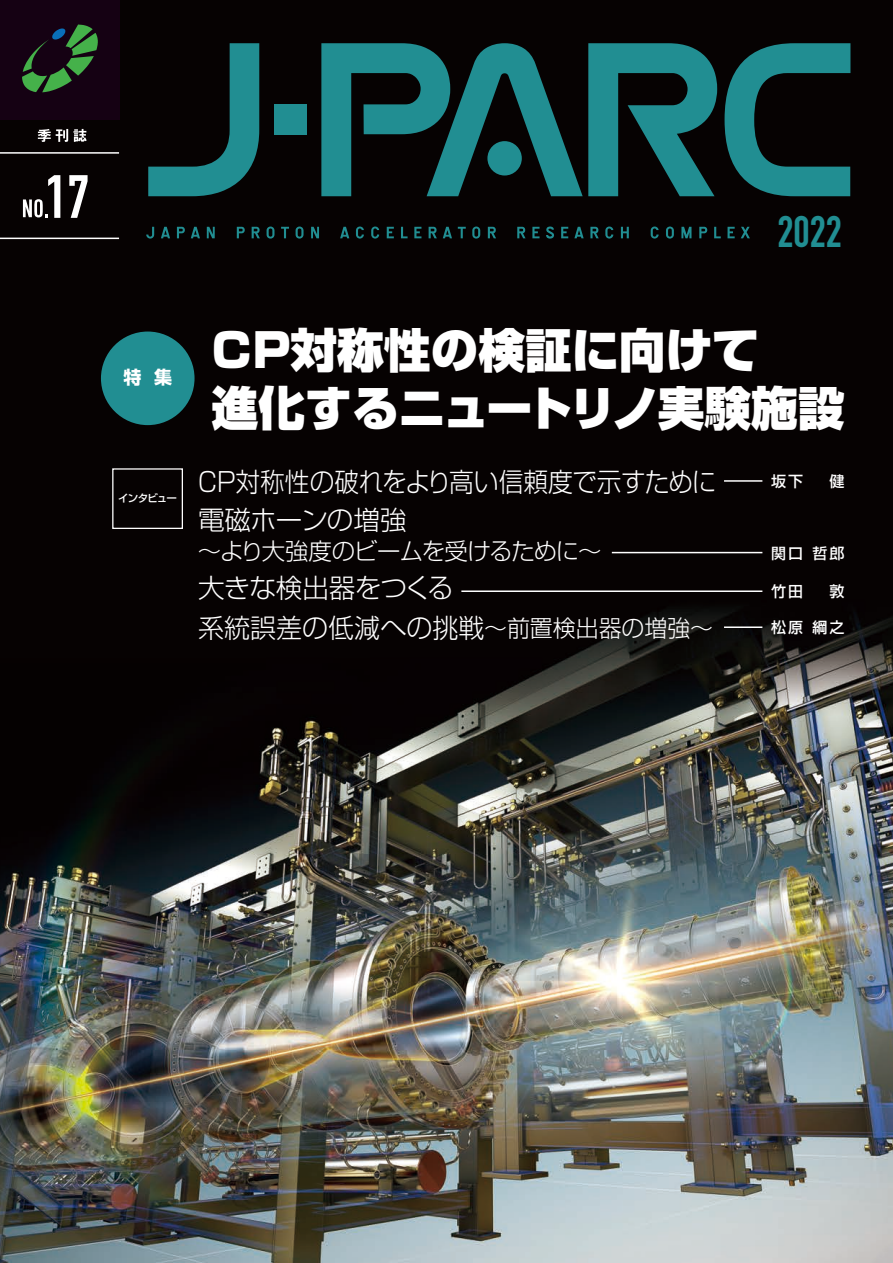
<style>
.page{position:relative;width:893px;height:1263px;background:#fff}
.page>*{position:absolute;margin:0;border:0;box-sizing:border-box;transform-origin:0 0}
.t1{font:700 60px "DIN Condensed";color:#fff}
.t2{font:900 46.8px/58.5px "Shin Go Pro";color:#fff}
.t3{font:700 43.5px "DIN Condensed";color:#218e92}
.t4{font:300 26.55px "Shin Go Pro";color:#fff;scale:.93 1}
.t5{font:300 26.55px "Shin Go Pro";color:#fff}
.t6{font:300 26.55px "Shin Go Pro";letter-spacing:-.03em;color:#fff}
.t7{font:300 26.55px "Shin Go Pro";letter-spacing:-.035em;color:#fff}
.t8{font:300 23.4px "Shin Go Pro";letter-spacing:-.035em;color:#fff}
.t9{font:700 18px "Shin Go Pro";color:#fff}
.t10{font:500 15px "Shin Go Pro";letter-spacing:.14em;color:#fff}
.t11{font:500 10.5px "Shin Go Pro";letter-spacing:-.085em;color:#fff}
.s1{font-size:23.4px}
</style>
<div class="page">
<img style="left:0;top:0;width:893px;height:1263px">
<div style="left:0;top:0;width:119px;height:119px;background:#150113"></div>
<svg style="left:148px;top:43px;width:111px;height:153px;background:#103637"></svg>
<div style="left:274px;top:104px;width:33px;height:30px;background:#218e92"></div>
<svg style="left:321px;top:43px;width:396px;height:153px;background:#144c4e"></svg>
<svg style="left:725px;top:43px;width:125px;height:153px;background:#124345"></svg>
<div style="left:487px;top:141px;width:35px;height:34px;background:#218e92;border-radius:50%"></div>
<svg style="left:22px;top:25px;width:76px;height:67px"></svg>
<svg style="left:23px;top:199px;width:25px;height:18px"></svg>
<hr style="left:0;top:152px;width:119px;height:2px;background:#fff">
<hr style="left:0;top:238px;width:119px;height:1px;background:#fff">
<svg style="left:146px;top:227px;width:8px;height:12px"></svg>
<svg style="left:161px;top:227px;width:9px;height:11px"></svg>
<svg style="left:177px;top:227px;width:8px;height:11px"></svg>
<svg style="left:191px;top:227px;width:9px;height:11px"></svg>
<svg style="left:207px;top:227px;width:8px;height:11px"></svg>
<svg style="left:237px;top:227px;width:8px;height:11px"></svg>
<svg style="left:252px;top:227px;width:8px;height:11px"></svg>
<svg style="left:267px;top:227px;width:7px;height:12px"></svg>
<svg style="left:281px;top:227px;width:8px;height:11px"></svg>
<svg style="left:296px;top:227px;width:8px;height:12px"></svg>
<svg style="left:311px;top:227px;width:8px;height:11px"></svg>
<svg style="left:340px;top:227px;width:9px;height:11px"></svg>
<svg style="left:356px;top:227px;width:8px;height:12px"></svg>
<svg style="left:371px;top:227px;width:8px;height:12px"></svg>
<svg style="left:387px;top:227px;width:7px;height:11px"></svg>
<svg style="left:401px;top:227px;width:7px;height:11px"></svg>
<svg style="left:414px;top:227px;width:7px;height:11px"></svg>
<svg style="left:429px;top:227px;width:8px;height:11px"></svg>
<svg style="left:443px;top:227px;width:9px;height:11px"></svg>
<svg style="left:458px;top:227px;width:8px;height:11px"></svg>
<svg style="left:472px;top:227px;width:8px;height:12px"></svg>
<svg style="left:488px;top:227px;width:8px;height:11px"></svg>
<svg style="left:517px;top:227px;width:8px;height:11px"></svg>
<svg style="left:532px;top:227px;width:7px;height:11px"></svg>
<svg style="left:546px;top:227px;width:8px;height:12px"></svg>
<svg style="left:561px;top:227px;width:7px;height:11px"></svg>
<svg style="left:574px;top:227px;width:10px;height:11px"></svg>
<svg style="left:590px;top:227px;width:9px;height:11px"></svg>
<svg style="left:605px;top:227px;width:8px;height:12px"></svg>
<svg style="left:621px;top:227px;width:8px;height:11px"></svg>
<svg style="left:651px;top:227px;width:8px;height:12px"></svg>
<svg style="left:666px;top:227px;width:8px;height:12px"></svg>
<svg style="left:681px;top:227px;width:10px;height:11px"></svg>
<svg style="left:699px;top:227px;width:8px;height:11px"></svg>
<svg style="left:714px;top:227px;width:7px;height:11px"></svg>
<svg style="left:727px;top:227px;width:8px;height:11px"></svg>
<svg style="left:741px;top:227px;width:9px;height:11px"></svg>
<svg style="left:38px;top:129px;width:49px;height:13px"></svg>
<div style="left:101px;top:331px;width:94px;height:94px;background:#218e92;border-radius:50%"></div>
<div style="left:112px;top:468px;width:71px;height:61px;border:1px solid #fff"></div>
<hr style="left:724px;top:480px;width:38px;height:2px;background:#fff">
<hr style="left:612px;top:552px;width:150px;height:1px;background:#fff">
<hr style="left:461px;top:590px;width:301px;height:2px;background:#fff">
<hr style="left:724px;top:626px;width:38px;height:2px;background:#fff">
<p class="t1" style="left:45px;top:156px;width:46px">17</p>
<p class="t3" style="left:777px;top:202px;width:66px">2022</p>
<p class="t9" style="left:123px;top:363px;width:50px">特 集</p>
<p class="t11" style="left:118px;top:489px;width:60px">インタビュー</p>
<p class="t2" style="left:212px;top:316px;width:635px">CP対称性の検証に向けて<br>進化するニュートリノ実験施設</p>
<p class="t4" style="left:198px;top:460px;width:559px">CP対称性の破れをより高い信頼度で示すために</p>
<p class="t10" style="left:771px;top:469px;width:75px">坂下 　健</p>
<p class="t7" style="left:198px;top:498px;width:210px">電磁ホーンの増強</p>
<p class="t8" style="left:198px;top:532px;width:405px">～より大強度のビームを受けるために～</p>
<p class="t10" style="left:771px;top:541px;width:75px">関口 哲郎</p>
<p class="t6" style="left:198px;top:566px;width:257px">大きな検出器をつくる</p>
<p class="t10" style="left:771px;top:579px;width:75px">竹田 　敦</p>
<p class="t5" style="left:198px;top:606px;width:517px">系統誤差の低減への挑戦<span class="s1">～前置検出器の増強～</span></p>
<p class="t10" style="left:771px;top:615px;width:75px">松原 綱之</p>
</div>
